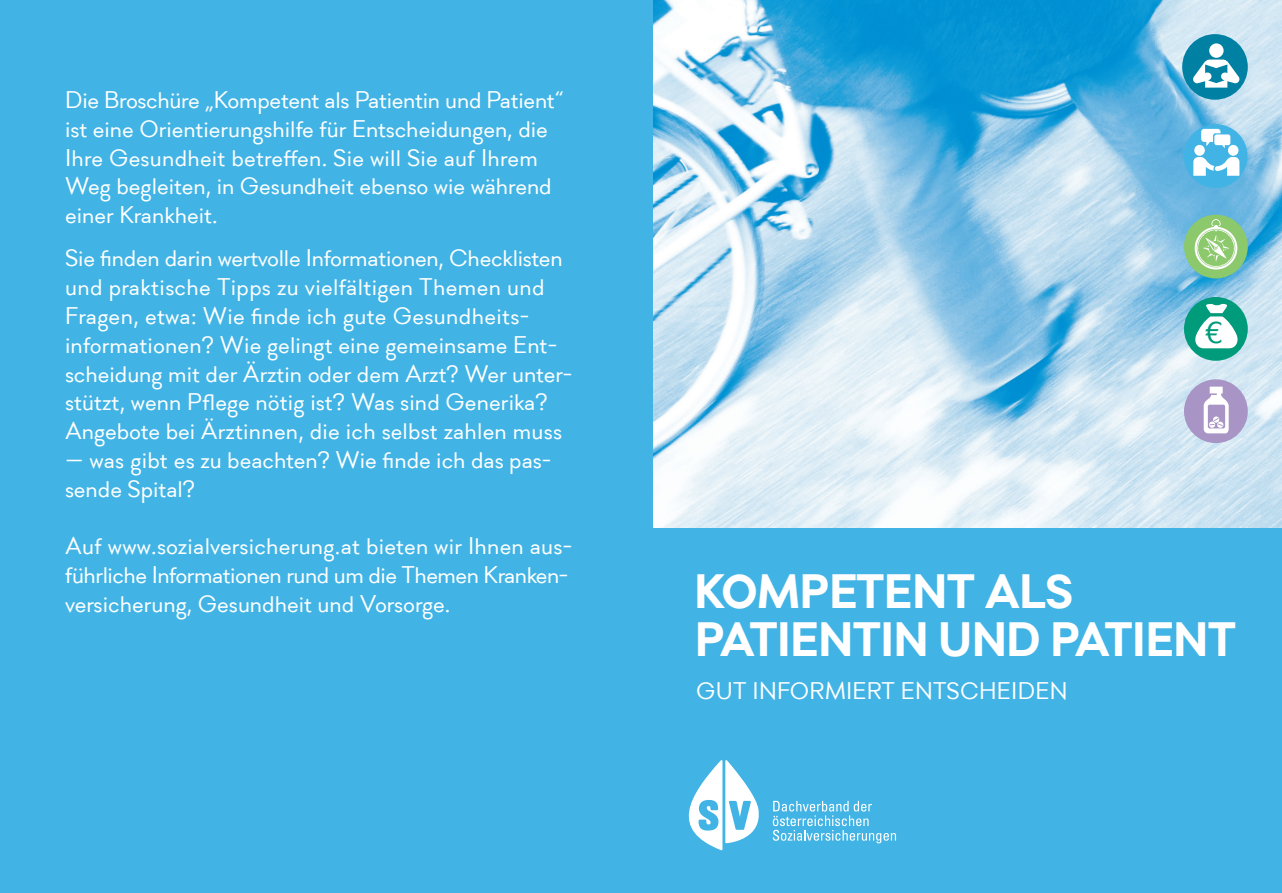
<style>
.page{position:relative;width:1282px;height:893px;background:#41b4e5}
.page>*{position:absolute;margin:0;border:0;box-sizing:border-box;transform-origin:0 0}
.t1{font:700 48px/48px "Soin Sans Pro";letter-spacing:-.005em;color:#fff}
.t2{font:30.6px "Soin Sans Pro";color:#009b7a}
.t3{font:24px/28.8px "Soin Sans Pro";color:#fff}
</style>
<div class="page">
<img style="left:654px;top:0;width:628px;height:527px">
<div style="left:1183px;top:35px;width:64px;height:64px;background:#0081a3;border-radius:50%"></div>
<div style="left:1182px;top:34px;width:66px;height:66px;border:2px solid #0081a3;border-radius:50%"></div>
<div style="left:1209px;top:43px;width:15px;height:15px;background:#fff;border-radius:50%"></div>
<svg style="left:1193px;top:60px;width:46px;height:28px"></svg>
<div style="left:1184px;top:125px;width:63px;height:62px;background:#41b4e5;border-radius:50%"></div>
<div style="left:1184px;top:124px;width:64px;height:64px;border:2px solid #41b4e5;border-radius:50%"></div>
<div style="left:1194px;top:145px;width:11px;height:11px;background:#fff;border-radius:50%"></div>
<div style="left:1228px;top:145px;width:10px;height:11px;background:#fff;border-radius:50%"></div>
<svg style="left:1193px;top:157px;width:46px;height:19px"></svg>
<svg style="left:1201px;top:129px;width:29px;height:19px"></svg>
<div style="left:1185px;top:380px;width:62px;height:62px;background:#a895c6;border-radius:50%"></div>
<div style="left:1184px;top:379px;width:64px;height:64px;border:2px solid #a895c6;border-radius:50%"></div>
<svg style="left:1204px;top:387px;width:25px;height:47px"></svg>
<div style="left:1184px;top:215px;width:64px;height:63px;background:#8cc96c;border-radius:50%"></div>
<svg style="left:1195px;top:219px;width:42px;height:50px"></svg>
<div style="left:1184px;top:297px;width:64px;height:64px;background:#009b7a;border-radius:50%"></div>
<svg style="left:1193px;top:304px;width:46px;height:44px"></svg>
<div style="left:1207px;top:321px;width:18px;height:24px;background:#fff;border-radius:50%"></div>
<div style="left:1207px;top:321px;width:18px;height:24px;border:1px solid #fff;border-radius:50%"></div>
<svg style="left:688px;top:760px;width:71px;height:90px"></svg>
<svg style="left:773px;top:801px;width:123px;height:42px"></svg>
<p class="t3" style="left:65px;top:86px;width:500px">Die Broschüre „Kompetent als Patientin und Patient“ ist eine Orientierungshilfe für Entscheidungen, die Ihre Gesundheit betreffen. Sie will Sie auf Ihrem Weg begleiten, in Gesundheit ebenso wie während einer Krankheit.</p>
<p class="t3" style="left:65px;top:245px;width:509px">Sie finden darin wertvolle Informationen, Checklisten und praktische Tipps zu vielfältigen Themen und Fragen, etwa: Wie finde ich gute Gesundheits&shy;informationen? Wie gelingt eine gemeinsame Ent&shy;scheidung mit der Ärztin oder dem Arzt? Wer unter&shy;stützt, wenn Pflege nötig ist? Was sind Generika?<br>Angebote bei Ärztinnen, die ich selbst zahlen muss</p>
<p class="t3" style="left:65px;top:446px;width:488px">— was gibt es zu beachten? Wie finde ich das pas&shy;sende Spital?</p>
<p class="t3" style="left:65px;top:533px;width:509px">Auf www.sozialversicherung.at bieten wir Ihnen aus&shy;führliche Informationen rund um die Themen Kranken&shy;versicherung, Gesundheit und Vorsorge.</p>
<p class="t2" style="left:1205px;top:315px;width:20px">€</p>
<p class="t1" style="left:695px;top:569px;width:542px">KOMPETENT ALS<br>PATIENTIN UND PATIENT</p>
<p class="t3" style="left:696px;top:677px;width:373px">GUT INFORMIERT ENTSCHEIDEN</p>
</div>
